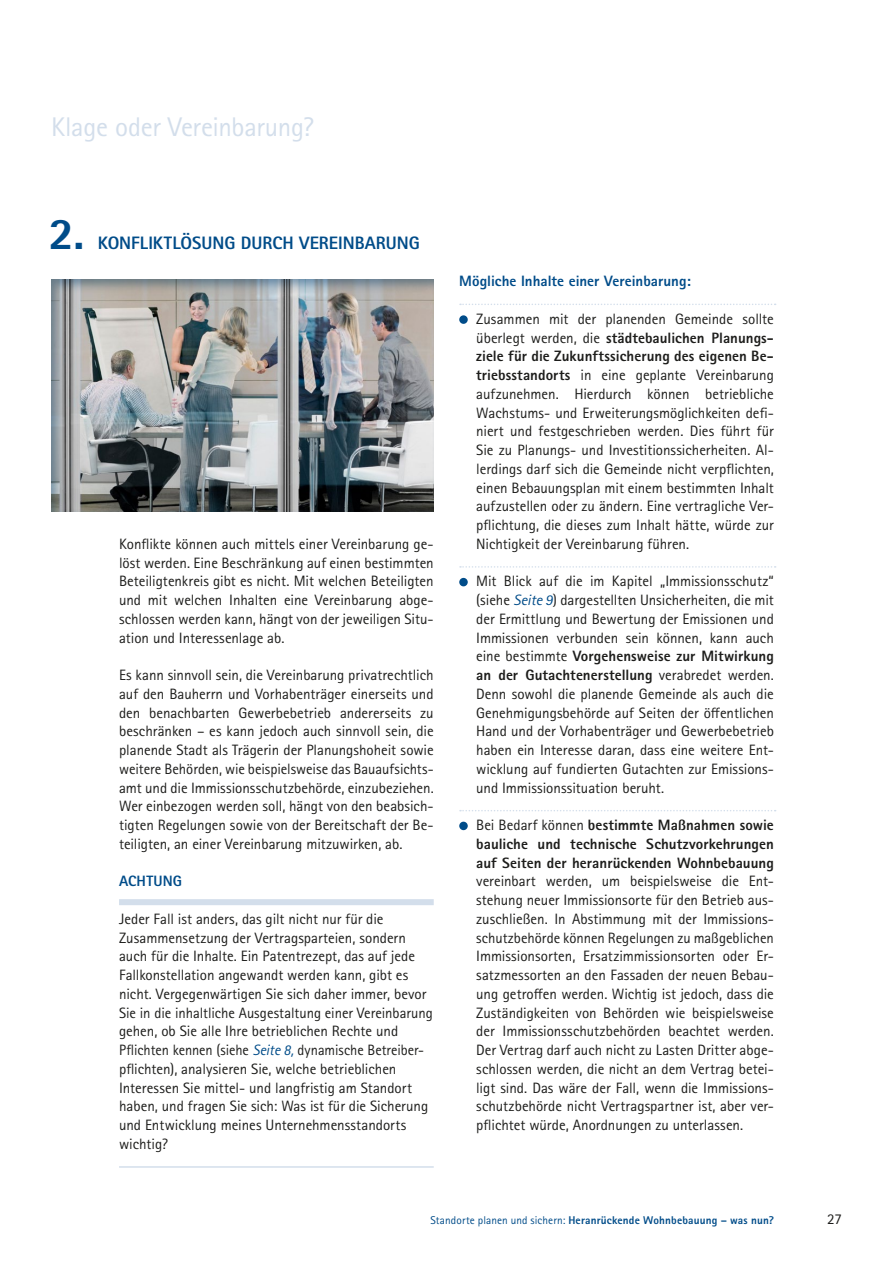
<style>
.page{position:relative;width:893px;height:1263px;background:#fff}
.page>*{position:absolute;margin:0;border:0;box-sizing:border-box;transform-origin:0 0}
.t1{font:800 45.15px "Rotis Sans Serif Pro";color:#004c89}
.t2{font:27px "Rotis Sans Serif Pro";letter-spacing:-.015em;color:#d3deeb}
.t3{font:800 18px "Rotis Sans Serif Pro";color:#004c89}
.t4{font:15px/18.8px "Rotis Sans Serif Pro";letter-spacing:-.005em;color:#1d1d1b;text-align:justify}
.t5{font:800 15px/18.8px "Rotis Sans Serif Pro";color:#1d1d1b;text-align:justify}
.t6{font:800 15px "Rotis Sans Serif Pro";color:#004c89}
.t7{font:800 11.25px "Rotis Sans Serif Pro";letter-spacing:.015em;color:#004c89}
.s1{font-style:italic;color:#004c89}
.s2{font-weight:800}
.s3{font-weight:400}
</style>
<div class="page">
<div style="left:119px;top:899px;width:315px;height:6px;background:#d3deeb"></div>
<hr style="left:119px;top:1166px;width:315px;height:2px;background:#d3deeb">
<svg style="left:460px;top:304px;width:316px;height:1px"></svg>
<div style="left:459px;top:315px;width:9px;height:9px;background:#004c89;border-radius:50%"></div>
<svg style="left:460px;top:566px;width:316px;height:2px"></svg>
<div style="left:459px;top:578px;width:9px;height:8px;background:#004c89;border-radius:50%"></div>
<svg style="left:460px;top:810px;width:316px;height:1px"></svg>
<div style="left:459px;top:822px;width:9px;height:8px;background:#004c89;border-radius:50%"></div>
<div style="left:50px;top:277px;width:384px;height:235px;background:#004c89;opacity:.45"></div>
<h2 class="t2" style="left:51px;top:111px;width:264px">Klage oder Vereinbarung?</h2>
<h1 class="t1" style="left:49px;top:205px;width:37px">2.</h1>
<p class="t3" style="left:98px;top:231px;width:323px">KONFLIKTLÖSUNG DURCH VEREINBARUNG</p>
<p class="t4" style="left:119px;top:534px;width:316px">Konflikte können auch mittels einer Vereinbarung ge&shy;löst werden. Eine Beschränkung auf einen bestimmten Beteiligtenkreis gibt es nicht. Mit welchen Beteiligten und mit welchen Inhalten eine Vereinbarung abge&shy;schlossen werden kann, hängt von der jeweiligen Situ&shy;ation und Interessenlage ab.</p>
<p class="t4" style="left:119px;top:666px;width:316px">Es kann sinnvoll sein, die Vereinbarung privatrechtlich auf den Bauherrn und Vorhabenträger einerseits und den benachbarten Gewerbebetrieb andererseits zu beschränken – es kann jedoch auch sinnvoll sein, die planende Stadt als Trägerin der Planungshoheit sowie weitere Behörden, wie beispielsweise das Bauaufsichts&shy;amt und die Immissionsschutzbehörde, einzubeziehen.<br>Wer einbezogen werden soll, hängt von den beabsich&shy;tigten Regelungen sowie von der Bereitschaft der Be&shy;teiligten, an einer Vereinbarung mitzuwirken, ab.</p>
<p class="t6" style="left:119px;top:872px;width:65px">ACHTUNG</p>
<p class="t4" style="left:119px;top:909px;width:315px;text-align:left">Jeder Fall ist anders, das gilt nicht nur für die Zusammensetzung der Vertragsparteien, sondern auch für die Inhalte. Ein Patentrezept, das auf jede Fallkonstellation angewandt werden kann, gibt es nicht. Vergegenwärtigen Sie sich daher immer, bevor Sie in die inhaltliche Ausgestaltung einer Vereinbarung gehen, ob Sie alle Ihre betrieblichen Rechte und Pflichten kennen (siehe <span class="s1">Seite 8,</span> dynamische Betreiber&shy;pflichten), analysieren Sie, welche betrieblichen Interessen Sie mittel- und langfristig am Standort haben, und fragen Sie sich: Was ist für die Sicherung und Entwicklung meines Unternehmensstandorts wichtig?</p>
<p class="t6" style="left:459px;top:272px;width:233px">Mögliche Inhalte einer Vereinbarung:</p>
<p class="t4" style="left:476px;top:309px;width:299px">Zusammen mit der planenden Gemeinde sollte überlegt werden, die <span class="s2">städtebaulichen Planungs&shy;ziele für die Zukunftssicherung des eigenen Be&shy;triebsstandorts</span> in eine geplante Vereinbarung aufzunehmen. Hierdurch können betriebliche Wachstums- und Erweiterungsmöglichkeiten defi&shy;niert und festgeschrieben werden. Dies führt für Sie zu Planungs- und Investitionssicherheiten. Al&shy;lerdings darf sich die Gemeinde nicht verpflichten, einen Bebauungsplan mit einem bestimmten Inhalt aufzustellen oder zu ändern. Eine vertragliche Ver&shy;pflichtung, die dieses zum Inhalt hätte, würde zur Nichtigkeit der Vereinbarung führen.</p>
<p class="t4" style="left:476px;top:572px;width:299px">Mit Blick auf die im Kapitel „Immissionsschutz“ (siehe <span class="s1">Seite 9</span>) dargestellten Unsicherheiten, die mit der Ermittlung und Bewertung der Emissionen und Immissionen verbunden sein können, kann auch eine bestimmte <span class="s2">Vorgehensweise zur Mitwirkung an der Gutachtenerstellung</span> verabredet werden.<br>Denn sowohl die planende Gemeinde als auch die Genehmigungsbehörde auf Seiten der öffentlichen Hand und der Vorhabenträger und Gewerbebetrieb haben ein Interesse daran, dass eine weitere Ent&shy;wicklung auf fundierten Gutachten zur Emissions&shy;und Immissionssituation beruht.</p>
<p class="t5" style="left:476px;top:816px;width:299px"><span class="s3">Bei Bedarf können</span> bestimmte Maßnahmen sowie bauliche und technische Schutzvorkehrungen auf Seiten der heranrückenden Wohnbebauung</p>
<p class="t4" style="left:476px;top:872px;width:299px">vereinbart werden, um beispielsweise die Ent&shy;stehung neuer Immissionsorte für den Betrieb aus&shy;zuschließen. In Abstimmung mit der Immissions&shy;schutzbehörde können Regelungen zu maßgeblichen Immissionsorten, Ersatzimmissionsorten oder Er&shy;satzmessorten an den Fassaden der neuen Bebau&shy;ung getroffen werden. Wichtig ist jedoch, dass die Zuständigkeiten von Behörden wie beispielsweise der Immissionsschutzbehörden beachtet werden.<br>Der Vertrag darf auch nicht zu Lasten Dritter abge&shy;schlossen werden, die nicht an dem Vertrag betei&shy;ligt sind. Das wäre der Fall, wenn die Immissions&shy;schutzbehörde nicht Vertragspartner ist, aber ver&shy;pflichtet würde, Anordnungen zu unterlassen.</p>
<p class="t7" style="left:430px;top:1213px;width:345px"><span class="s3">Standorte planen und sichern:</span> Heranrückende Wohnbebauung – was nun?</p>
<p class="t4" style="left:827px;top:1209px;width:16px">27</p>
</div>
